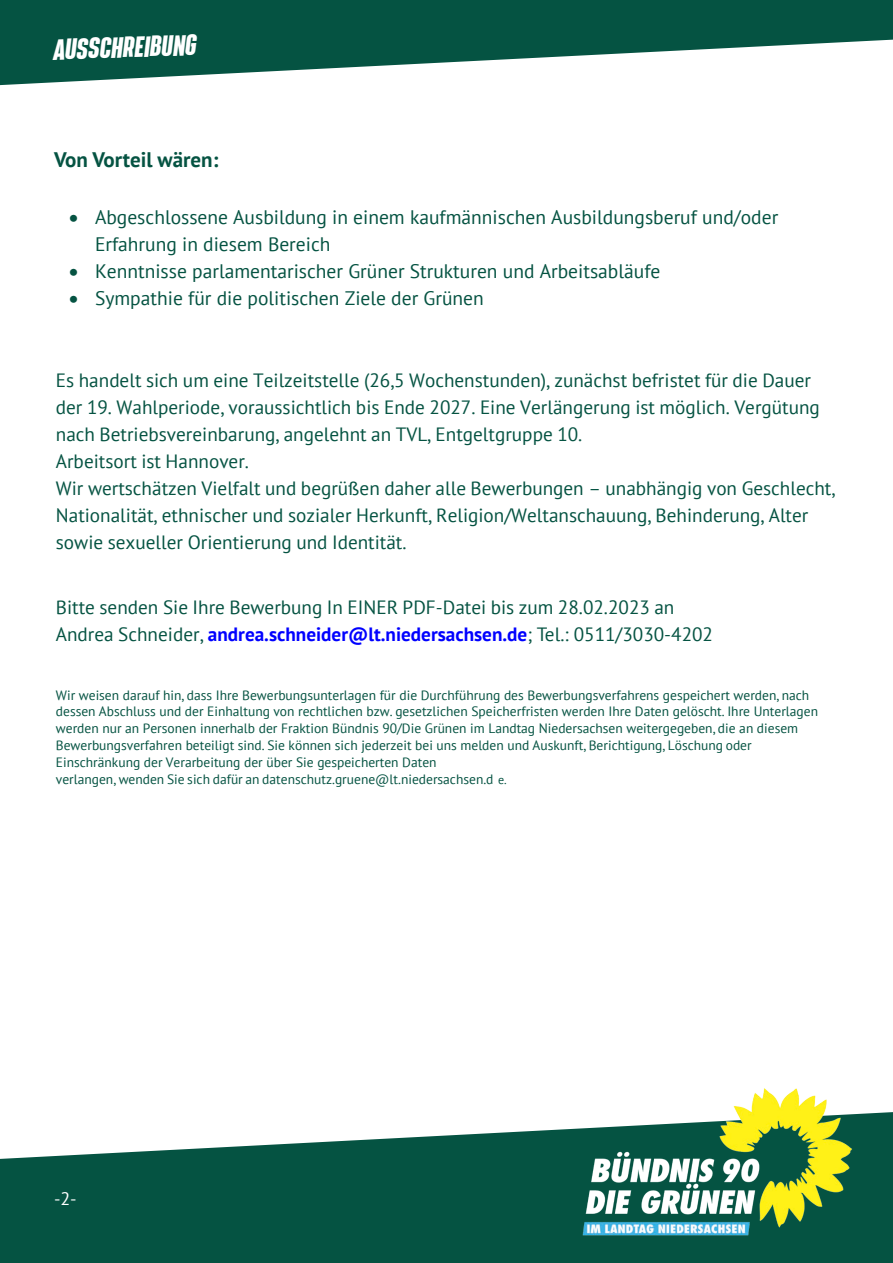
<style>
.page{position:relative;width:893px;height:1263px;background:#fff}
.page>*{position:absolute;margin:0;border:0;box-sizing:border-box;transform-origin:0 0}
.t1{font:italic 700 25.5px "Bereit";color:#fff}
.t2{font:700 21px "PT Sans";color:#055342}
.t3{font:19.5px/27px "PT Sans";color:#055342}
.t4{font:19.2px/27px "PT Sans";color:#055342}
.t5{font:18px "PT Sans";color:#fff}
.t6{font:13.5px/16.8px "PT Sans";color:#055342}
.s1{font-weight:700;color:#00f}
.s2{font-size:12px}
</style>
<div class="page">
<svg style="left:0;top:1112px;width:893px;height:151px;fill:#055342"></svg>
<img style="left:558px;top:1088px;width:317px;height:152px">
<svg style="left:0;top:0;width:893px;height:85px;fill:#055342"></svg>
<h1 class="t1" style="left:53px;top:34px;width:145px;rotate:-2deg">AUSSCHREIBUNG</h1>
<p class="t2" style="left:54px;top:145px;width:166px">Von Vorteil wären:</p>
<p class="t3" style="left:95px;top:203px;width:685px;text-indent:-26px">• Abgeschlossene Ausbildung in einem kaufmännischen Ausbildungsberuf und/oder<br>Erfahrung in diesem Bereich</p>
<p class="t3" style="left:69px;top:257px;width:593px">• Kenntnisse parlamentarischer Grüner Strukturen und Arbeitsabläufe</p>
<p class="t3" style="left:69px;top:284px;width:416px">• Sympathie für die politischen Ziele der Grünen</p>
<p class="t4" style="left:56px;top:366px;width:781px">Es handelt sich um eine Teilzeitstelle (26,5 Wochenstunden), zunächst befristet für die Dauer der 19. Wahlperiode, voraussichtlich bis Ende 2027. Eine Verlängerung ist möglich. Vergütung nach Betriebsvereinbarung, angelehnt an TVL, Entgeltgruppe 10.<br>Arbeitsort ist Hannover.<br>Wir wertschätzen Vielfalt und begrüßen daher alle Bewerbungen – unabhängig von Geschlecht, Nationalität, ethnischer und sozialer Herkunft, Religion/Weltanschauung, Behinderung, Alter sowie sexueller Orientierung und Identität.</p>
<p class="t4" style="left:56px;top:594px;width:659px">Bitte senden Sie Ihre Bewerbung In EINER PDF-Datei bis zum 28.02.2023 an<br>Andrea Schneider, <span class="s1">andrea.schneider@lt.niedersachsen.de</span>; Tel.: 0511/3030-4202</p>
<p class="t6" style="left:56px;top:686px;width:764px">Wir weisen darauf hin, dass Ihre Bewerbungsunterlagen für die Durchführung des Bewerbungsverfahrens gespeichert werden, nach dessen Abschluss und der Einhaltung von rechtlichen bzw. gesetzlichen Speicherfristen werden Ihre Daten gelöscht. Ihre Unterlagen werden nur an Personen innerhalb der Fraktion Bündnis 90/Die Grünen im Landtag Niedersachsen weitergegeben, die an diesem Bewerbungsverfahren beteiligt sind. Sie können sich jederzeit bei uns melden und Auskunft, Berichtigung, Löschung oder Einschränkung der Verarbeitung der über Sie gespeicherten Daten<br>verlangen, wenden Sie sich dafür an datenschutz.gruene@lt.niedersachsen.d <span class="s2">e.</span></p>
<p class="t5" style="left:54px;top:1187px;width:24px">-2-</p>
</div>
